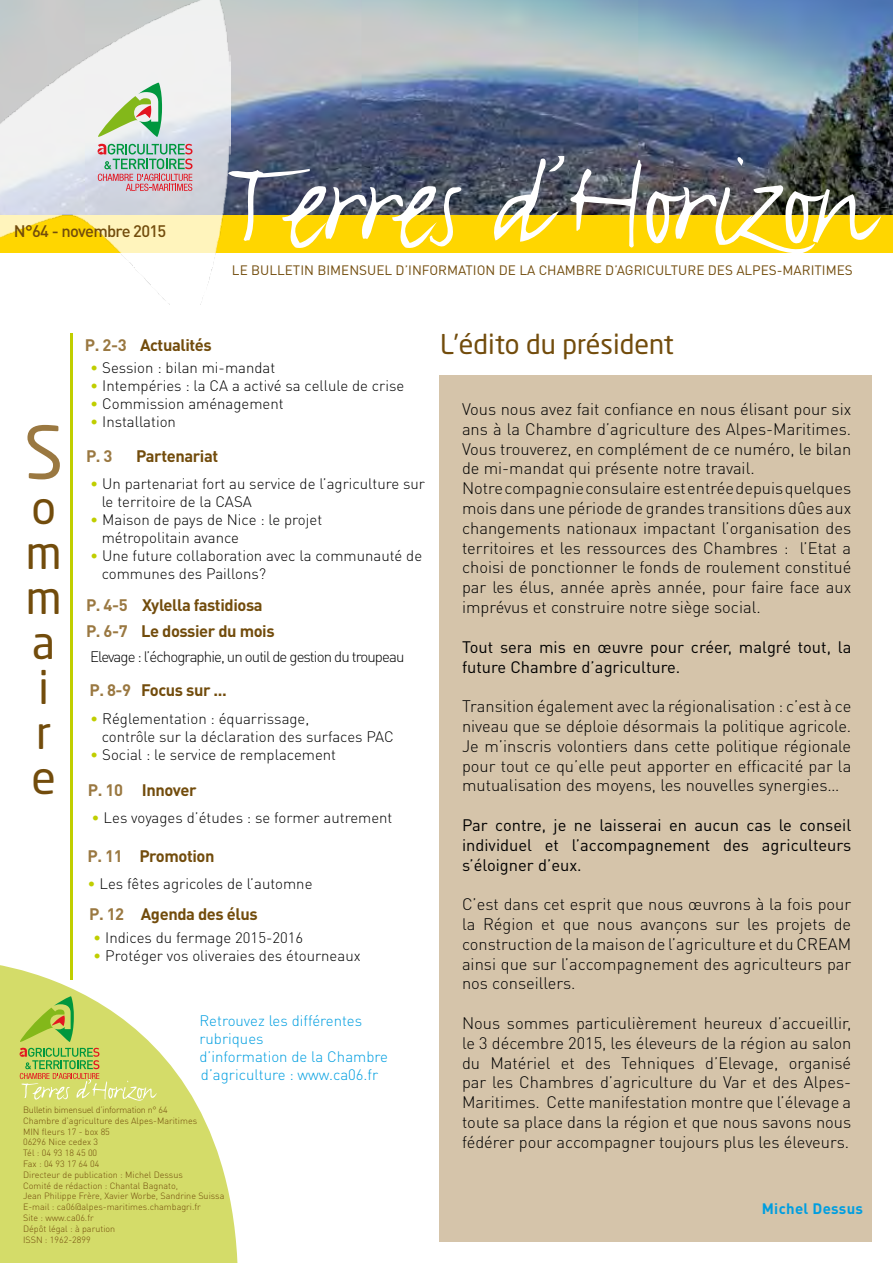
<style>
.page{position:relative;width:893px;height:1263px;background:#fff}
.page>*{position:absolute;margin:0;border:0;box-sizing:border-box;transform-origin:0 0}
.t1{font:72px "Neo Sans Pro";color:#9a7841}
.t2{font:45px/45px "Neo Sans Pro";color:#724c0c}
.t3{font:27px "Neo Sans Pro";color:#724c0c}
.t4{font:300 16.5px/19.8px "DIN Pro";color:#000;text-align:justify}
.t5{font:16.5px/19.8px "DIN Pro";color:#000}
.t6{font:700 16.5px "DIN Pro";letter-spacing:-.025em;color:#724c0c}
.t7{font:500 16.5px "DIN Pro";letter-spacing:-.04em;color:#724c0c}
.t8{font:700 16.5px "DIN Pro";color:#9a7841}
.t9{font:300 15px/18px "DIN Pro";color:#000}
.t10{font:300 15px/18px "DIN Pro";color:#009ee0}
.t11{font:300 15px "DIN Pro";letter-spacing:-.06em;color:#000}
.t12{font:700 15px "DIN Pro";letter-spacing:.02em;color:#009ee0}
.t13{font:13.5px "DIN Pro";color:#724c0c}
.t14{font:300 9px/10.8px "DIN Pro";color:#724c0c}
.s1{color:#9a7841}
.s2{color:#c0ce00}
</style>
<div class="page">
<div style="left:0;top:206px;width:893px;height:47px;background:#ffd600"></div>
<img style="left:231px;top:0;width:662px;height:214px">
<svg style="left:231px;top:167px;width:232px;height:81px"></svg>
<svg style="left:490px;top:156px;width:391px;height:97px"></svg>
<div style="left:439px;top:375px;width:433px;height:867px;background:#d5c4aa"></div>
<svg style="left:0;top:961px;width:238px;height:302px;fill:#d4dc69"></svg>
<svg style="left:20px;top:996px;width:54px;height:46px;background:#adc853"></svg>
<svg style="left:20px;top:1048px;width:137px;height:53px;background:#c8d16c"></svg>
<hr style="left:70px;top:333px;width:2px;height:647px;background:#c0ce00">
<img style="left:0;top:0;width:231px;height:304px">
<svg style="left:98px;top:144px;width:94px;height:47px;background:#b2b3af"></svg>
<svg style="left:98px;top:83px;width:64px;height:54px"></svg>
<p class="t7" style="left:14px;top:220px;width:154px">N°64 - novembre 2015</p>
<p class="t13" style="left:232px;top:261px;width:622px">LE BULLETIN BIMENSUEL D’INFORMATION DE LA CHAMBRE D’AGRICULTURE DES ALPES-MARITIMES</p>
<p class="t6" style="left:85px;top:333px;width:128px"><span class="s1">P. 2-3</span> Actualités</p>
<h3 class="t3" style="left:440px;top:327px;width:235px">L’édito du président</h3>
<h1 class="t1" style="left:24px;top:408px;width:41px">S</h1>
<h2 class="t2" style="left:26px;top:484px;width:37px">o m m a i r e</h2>
<p class="t9" style="left:90px;top:358px;width:187px"><span class="s2">•</span> Session : bilan mi-mandat</p>
<p class="t9" style="left:90px;top:376px;width:316px"><span class="s2">•</span> Intempéries : la CA a activé sa cellule de crise</p>
<p class="t9" style="left:90px;top:394px;width:195px"><span class="s2">•</span> Commission aménagement</p>
<p class="t9" style="left:90px;top:412px;width:87px"><span class="s2">•</span> Installation</p>
<p class="t8" style="left:86px;top:445px;width:28px">P. 3</p>
<p class="t6" style="left:136px;top:445px;width:84px">Partenariat</p>
<p class="t9" style="left:102px;top:474px;width:325px;text-indent:-11px"><span class="s2">•</span> Un partenariat fort au service de l’agriculture sur le territoire de la CASA</p>
<p class="t9" style="left:102px;top:510px;width:222px;text-indent:-11px"><span class="s2">•</span> Maison de pays de Nice : le projet métropolitain avance</p>
<p class="t9" style="left:102px;top:546px;width:322px;text-indent:-11px"><span class="s2">•</span> Une future collaboration avec la communauté de communes des Paillons?</p>
<p class="t6" style="left:86px;top:594px;width:178px"><span class="s1">P. 4-5</span> Xylella fastidiosa</p>
<p class="t6" style="left:86px;top:620px;width:190px"><span class="s1">P. 6-7</span> Le dossier du mois</p>
<p class="t11" style="left:90px;top:646px;width:316px">Elevage : l’échographie, un outil de gestion du troupeau</p>
<p class="t6" style="left:89px;top:678px;width:139px"><span class="s1">P. 8-9</span> Focus sur ...</p>
<p class="t9" style="left:102px;top:709px;width:293px;text-indent:-11px"><span class="s2">•</span> Réglementation : équarrissage,<br>contrôle sur la déclaration des surfaces PAC</p>
<p class="t9" style="left:90px;top:745px;width:247px"><span class="s2">•</span> Social : le service de remplacement</p>
<p class="t6" style="left:88px;top:779px;width:110px"><span class="s1">P. 10</span> Innover</p>
<p class="t9" style="left:92px;top:808px;width:302px"><span class="s2">•</span> Les voyages d’études : se former autrement</p>
<p class="t6" style="left:88px;top:845px;width:129px"><span class="s1">P. 11</span> Promotion</p>
<p class="t9" style="left:88px;top:874px;width:226px"><span class="s2">•</span> Les fêtes agricoles de l’automne</p>
<p class="t6" style="left:89px;top:903px;width:170px"><span class="s1">P. 12</span> Agenda des élus</p>
<p class="t9" style="left:93px;top:928px;width:211px"><span class="s2">•</span> Indices du fermage 2015-2016</p>
<p class="t9" style="left:93px;top:946px;width:269px"><span class="s2">•</span> Protéger vos oliveraies des étourneaux</p>
<p class="t10" style="left:199px;top:1011px;width:190px">Retrouvez les différentes rubriques<br>d’information de la Chambre d’agriculture : www.ca06.fr</p>
<p class="t14" style="left:23px;top:1104px;width:203px">Bulletin bimensuel d’information n° 64<br>Chambre d’agriculture des Alpes-Maritimes<br>MIN fleurs 17 - box 85<br>06296 Nice cedex 3<br>Tél : 04 93 18 45 00<br>Fax : 04 93 17 64 04<br>Directeur de publication : Michel Dessus<br>Comité de rédaction : Chantal Bagnato,<br>Jean Philippe Frère, Xavier Worbe, Sandrine Suissa<br>E-mail : ca06@alpes-maritimes.chambagri.fr<br>Site : www.ca06.fr<br>Dépôt légal : à parution<br>ISSN : 1962-2899</p>
<p class="t4" style="left:462px;top:398px;width:391px;text-align:left">Vous nous avez fait confiance en nous élisant pour six ans à la Chambre d’agriculture des Alpes-Maritimes.<br>Vous trouverez, en complément de ce numéro, le bilan de mi-mandat qui présente notre travail.<br>Notre compagnie consulaire est entrée depuis quelques mois dans une période de grandes transitions dûes aux changements nationaux impactant l’organisation des territoires et les ressources des Chambres : l’Etat a choisi de ponctionner le fonds de roulement constitué par les élus, année après année, pour faire face aux imprévus et construire notre siège social.</p>
<p class="t5" style="left:462px;top:636px;width:391px">Tout sera mis en œuvre pour créer, malgré tout, la future Chambre d’agriculture.</p>
<p class="t4" style="left:462px;top:695px;width:391px">Transition également avec la régionalisation : c’est à ce niveau que se déploie désormais la politique agricole.<br>Je m’inscris volontiers dans cette politique régionale pour tout ce qu’elle peut apporter en efficacité par la mutualisation des moyens, les nouvelles synergies…</p>
<p class="t5" style="left:462px;top:814px;width:391px;text-align:justify">Par contre, je ne laisserai en aucun cas le conseil individuel et l’accompagnement des agriculteurs s’éloigner d’eux.</p>
<p class="t4" style="left:462px;top:893px;width:391px">C’est dans cet esprit que nous œuvrons à la fois pour la Région et que nous avançons sur les projets de construction de la maison de l’agriculture et du CREAM ainsi que sur l’accompagnement des agriculteurs par nos conseillers.</p>
<p class="t4" style="left:462px;top:1012px;width:391px">Nous sommes particulièrement heureux d’accueillir, le 3 décembre 2015, les éleveurs de la région au salon du Matériel et des Tehniques d’Elevage, organisé par les Chambres d’agriculture du Var et des Alpes-Maritimes. Cette manifestation montre que l’élevage a toute sa place dans la région et que nous savons nous fédérer pour accompagner toujours plus les éleveurs.</p>
<p class="t12" style="left:762px;top:1198px;width:103px">Michel Dessus</p>
</div>
